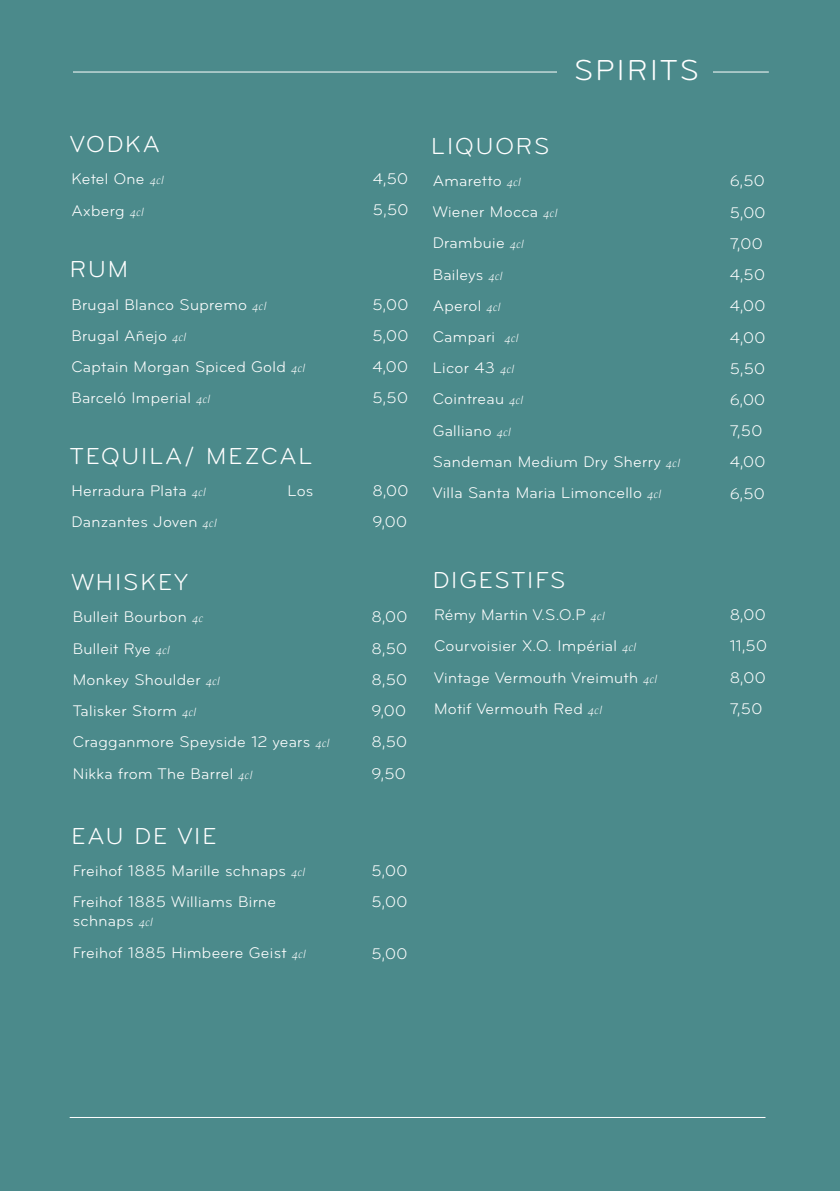
<style>
.page{position:relative;width:840px;height:1191px;background:#fff}
.page>*{position:absolute;margin:0;border:0;box-sizing:border-box;transform-origin:0 0}
.t1{font:30px "Bryant";letter-spacing:.08em;color:#fff}
.t2{font:24px "Bryant";letter-spacing:.08em;color:#fff}
.t3{font:16px/31.2px "Bryant";letter-spacing:.02em;color:#fff}
.s1{font-family:"Freight Neo Pro";font-weight:300;font-style:italic;font-size:12px}
</style>
<div class="page">
<div style="left:0;top:0;width:839px;height:1191px;background:#4b8a8b"></div>
<hr style="left:70px;top:1117px;width:695px;height:1px;background:#fff">
<hr style="left:73px;top:71px;width:695px;height:1px;background:#fff">
<div style="left:557px;top:53px;width:155px;height:38px;background:#4b8a8b"></div>
<p class="t1" style="left:574px;top:53px;width:126px">SPIRITS</p>
<p class="t2" style="left:70px;top:130px;width:91px">VODKA</p>
<p class="t2" style="left:431px;top:131px;width:120px">LIQUORS</p>
<p class="t3" style="left:71px;top:164px;width:94px">Ketel One <span class="s1">4cl</span></p>
<p class="t3" style="left:71px;top:195px;width:74px">Axberg <span class="s1">4cl</span></p>
<p class="t2" style="left:70px;top:255px;width:60px">RUM</p>
<p class="t3" style="left:71px;top:289px;width:196px">Brugal Blanco Supremo <span class="s1">4cl</span></p>
<p class="t3" style="left:71px;top:320px;width:116px">Brugal Añejo <span class="s1">4cl</span></p>
<p class="t3" style="left:71px;top:351px;width:235px">Captain Morgan Spiced Gold <span class="s1">4cl<br></span>Barceló Imperial <span class="s1">4cl</span></p>
<p class="t2" style="left:70px;top:441px;width:244px">TEQUILA/ MEZCAL</p>
<p class="t3" style="left:71px;top:475px;width:136px">Herradura Plata <span class="s1">4cl</span></p>
<p class="t3" style="left:287px;top:475px;width:27px">Los</p>
<p class="t3" style="left:71px;top:506px;width:147px">Danzantes Joven <span class="s1">4cl</span></p>
<p class="t3" style="left:373px;top:163px;width:37px">4,50</p>
<p class="t3" style="left:373px;top:194px;width:37px">5,50</p>
<p class="t3" style="left:372px;top:289px;width:37px">5,00</p>
<p class="t3" style="left:372px;top:320px;width:37px">5,00</p>
<p class="t3" style="left:372px;top:351px;width:37px">4,00</p>
<p class="t3" style="left:372px;top:382px;width:37px">5,50</p>
<p class="t3" style="left:372px;top:475px;width:37px">8,00</p>
<p class="t3" style="left:372px;top:506px;width:36px">9,00</p>
<p class="t3" style="left:432px;top:165px;width:126px">Amaretto <span class="s1">4cl<br></span>Wiener Mocca <span class="s1">4cl<br></span>Drambuie <span class="s1">4cl<br></span>Baileys <span class="s1">4cl<br></span>Aperol <span class="s1">4cl<br></span>Campari <span class="s1">4cl<br></span>Licor 43 <span class="s1">4cl<br></span>Cointreau <span class="s1">4cl</span></p>
<p class="t3" style="left:432px;top:415px;width:249px">Galliano <span class="s1">4cl<br></span>Sandeman Medium Dry Sherry <span class="s1">4cl</span></p>
<p class="t3" style="left:432px;top:477px;width:230px">Villa Santa Maria Limoncello <span class="s1">4cl</span></p>
<p class="t3" style="left:729px;top:166px;width:37px">6,50</p>
<p class="t3" style="left:729px;top:197px;width:37px">5,00</p>
<p class="t3" style="left:729px;top:228px;width:34px">7,00</p>
<p class="t3" style="left:729px;top:259px;width:37px">4,50</p>
<p class="t3" style="left:729px;top:290px;width:37px">4,00</p>
<p class="t3" style="left:729px;top:322px;width:37px">4,00</p>
<p class="t3" style="left:729px;top:353px;width:37px">5,50</p>
<p class="t3" style="left:729px;top:384px;width:37px">6,00</p>
<p class="t3" style="left:729px;top:415px;width:34px">7,50</p>
<p class="t3" style="left:729px;top:446px;width:37px">4,00</p>
<p class="t3" style="left:729px;top:478px;width:37px">6,50</p>
<p class="t2" style="left:71px;top:568px;width:118px">WHISKEY</p>
<p class="t2" style="left:432px;top:565px;width:134px">DIGESTIFS</p>
<p class="t3" style="left:73px;top:602px;width:132px">Bulleit Bourbon <span class="s1">4c<br></span>Bulleit Rye <span class="s1">4cl</span></p>
<p class="t3" style="left:73px;top:664px;width:258px">Monkey Shoulder <span class="s1">4cl<br></span>Talisker Storm <span class="s1">4cl<br></span>Cragganmore Speyside 12 years <span class="s1">4cl<br></span>Nikka from The Barrel <span class="s1">4cl</span></p>
<p class="t3" style="left:371px;top:602px;width:37px">8,00</p>
<p class="t3" style="left:371px;top:633px;width:37px">8,50</p>
<p class="t3" style="left:371px;top:664px;width:37px">8,50</p>
<p class="t3" style="left:371px;top:695px;width:36px">9,00</p>
<p class="t3" style="left:371px;top:726px;width:37px">8,50</p>
<p class="t3" style="left:371px;top:758px;width:36px">9,50</p>
<p class="t3" style="left:434px;top:599px;width:203px">Rémy Martin V.S.O.P <span class="s1">4cl<br></span>Courvoisier X.O. Impérial <span class="s1">4cl</span></p>
<p class="t3" style="left:434px;top:662px;width:224px">Vintage Vermouth Vreimuth <span class="s1">4cl<br></span>Motif Vermouth Red <span class="s1">4cl</span></p>
<p class="t3" style="left:729px;top:599px;width:37px">8,00</p>
<p class="t3" style="left:729px;top:630px;width:39px">11,50</p>
<p class="t3" style="left:729px;top:662px;width:37px">8,00</p>
<p class="t3" style="left:729px;top:693px;width:34px">7,50</p>
<p class="t2" style="left:71px;top:821px;width:146px">EAU DE VIE</p>
<p class="t3" style="left:73px;top:855px;width:234px">Freihof 1885 Marille schnaps <span class="s1">4cl<br></span>Freihof 1885 Williams Birne</p>
<p class="t3" style="left:73px;top:905px;width:82px">schnaps <span class="s1">4cl</span></p>
<p class="t3" style="left:73px;top:936px;width:234px">Freihof 1885 Himbeere Geist <span class="s1">4cl</span></p>
<p class="t3" style="left:371px;top:855px;width:37px">5,00</p>
<p class="t3" style="left:371px;top:886px;width:37px">5,00</p>
<p class="t3" style="left:371px;top:938px;width:37px">5,00</p>
</div>
